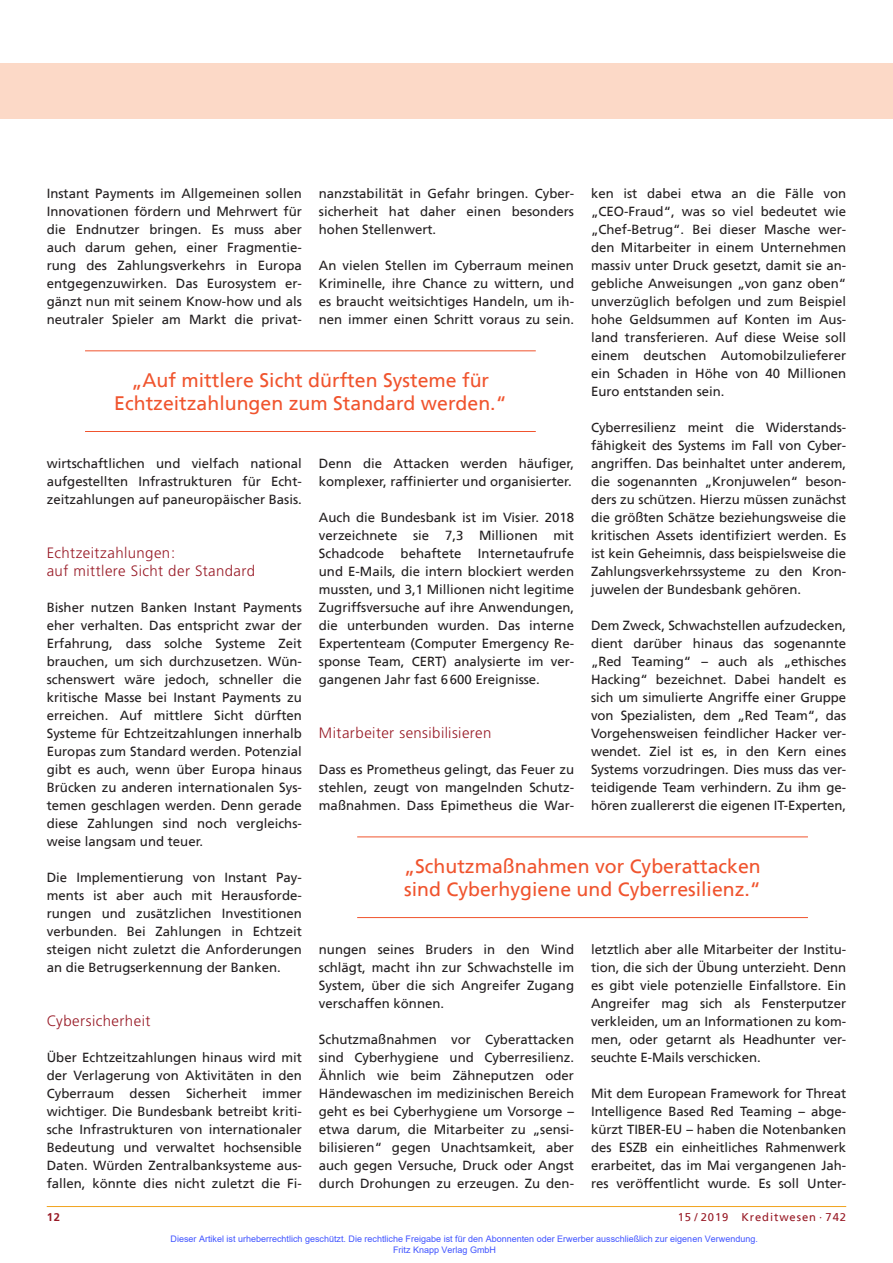
<style>
.page{position:relative;width:893px;height:1263px;background:#fff}
.page>*{position:absolute;margin:0;border:0;box-sizing:border-box;transform-origin:0 0}
.t1{font:19.5px/22.5px "Frutiger";color:#f0542e;text-align:center}
.t2{font:300 15px/18px "Frutiger";letter-spacing:.03em;color:#981a26}
.t3{font:13.2px/18px "Frutiger";color:#231f20;text-align:justify}
.t4{font:11.25px "Frutiger";letter-spacing:.08em;color:#981a26}
.t5{font:700 11.25px "Frutiger";color:#981a26}
.t6{font:9px/10.8px "Arial";color:#4054ff}
</style>
<div class="page">
<hr style="left:47px;top:1206px;width:799px;height:1px;background:#f1a31e">
<div style="left:0;top:64px;width:893px;height:55px;background:#fcd9c7"></div>
<hr style="left:85px;top:350px;width:451px;height:1px;background:#f0542e">
<hr style="left:85px;top:431px;width:451px;height:1px;background:#f0542e">
<hr style="left:357px;top:836px;width:451px;height:1px;background:#f0542e">
<hr style="left:357px;top:917px;width:451px;height:1px;background:#f0542e">
<p class="t3" style="left:319px;top:185px;width:257px">nanzstabilität in Gefahr bringen. Cyber&shy;sicherheit hat daher einen besonders hohen Stellenwert.</p>
<p class="t3" style="left:319px;top:257px;width:257px">An vielen Stellen im Cyberraum meinen Kriminelle, ihre Chance zu wittern, und es braucht weitsichtiges Handeln, um ih&shy;nen immer einen Schritt voraus zu sein.</p>
<p class="t3" style="left:591px;top:185px;width:257px">ken ist dabei etwa an die Fälle von „CEO-Fraud“, was so viel bedeutet wie „Chef-Betrug“. Bei dieser Masche wer&shy;den Mitarbeiter in einem Unternehmen massiv unter Druck gesetzt, damit sie an&shy;gebliche Anweisungen „von ganz oben“ unverzüglich befolgen und zum Beispiel hohe Geldsummen auf Konten im Aus&shy;land transferieren. Auf diese Weise soll einem deutschen Automobilzulieferer ein Schaden in Höhe von 40 Millionen Euro entstanden sein.</p>
<p class="t3" style="left:591px;top:419px;width:257px">Cyberresilienz meint die Widerstands&shy;fähigkeit des Systems im Fall von Cyber&shy;angriffen. Das beinhaltet unter anderem, die sogenannten „Kronjuwelen“ beson&shy;ders zu schützen. Hierzu müssen zunächst die größten Schätze beziehungsweise die kritischen Assets identifiziert werden. Es ist kein Geheimnis, dass beispielsweise die Zahlungsverkehrssysteme zu den Kron&shy;juwelen der Bundesbank gehören.</p>
<p class="t3" style="left:591px;top:617px;width:257px">Dem Zweck, Schwachstellen aufzudecken, dient darüber hinaus das sogenannte „Red Teaming“ – auch als „ethisches Hacking“ bezeichnet. Dabei handelt es sich um simulierte Angriffe einer Gruppe von Spezialisten, dem „Red Team“, das Vorgehensweisen feindlicher Hacker ver&shy;wendet. Ziel ist es, in den Kern eines Systems vorzudringen. Dies muss das ver&shy;teidigende Team verhindern. Zu ihm ge&shy;hören zuallererst die eigenen IT-Experten,</p>
<p class="t3" style="left:47px;top:185px;width:257px">Instant Payments im Allgemeinen sollen Innovationen fördern und Mehrwert für die Endnutzer bringen. Es muss aber auch darum gehen, einer Fragmentie&shy;rung des Zahlungsverkehrs in Europa entgegenzuwirken. Das Eurosystem er&shy;gänzt nun mit seinem Know-how und als neutraler Spieler am Markt die privat-</p>
<h1 class="t1" style="left:114px;top:370px;width:394px">„Auf mittlere Sicht dürften Systeme für<br>Echtzeitzahlungen zum Standard werden.“</h1>
<p class="t3" style="left:319px;top:455px;width:257px">Denn die Attacken werden häufiger, komplexer, raffinierter und organisierter.</p>
<p class="t3" style="left:319px;top:509px;width:257px">Auch die Bundesbank ist im Visier. 2018 verzeichnete sie 7,3 Millionen mit Schadcode behaftete Internetaufrufe und E-Mails, die intern blockiert werden mussten, und 3,1 Millionen nicht legitime Zugriffsversuche auf ihre Anwendungen, die unterbunden wurden. Das interne Expertenteam (Computer Emergency Re&shy;sponse Team, CERT) analysierte im ver&shy;gangenen Jahr fast 6600 Ereignisse.</p>
<p class="t2" style="left:319px;top:724px;width:174px">Mitarbeiter sensibilisieren</p>
<p class="t3" style="left:319px;top:761px;width:257px">Dass es Prometheus gelingt, das Feuer zu stehlen, zeugt von mangelnden Schutz&shy;maßnahmen. Dass Epimetheus die War-</p>
<p class="t3" style="left:47px;top:455px;width:257px">wirtschaftlichen und vielfach national aufgestellten Infrastrukturen für Echt&shy;zeitzahlungen auf paneuropäischer Basis.</p>
<p class="t2" style="left:47px;top:544px;width:210px">Echtzeitzahlungen:<br>auf mittlere Sicht der Standard</p>
<p class="t3" style="left:47px;top:599px;width:257px">Bisher nutzen Banken Instant Payments eher verhalten. Das entspricht zwar der Erfahrung, dass solche Systeme Zeit brauchen, um sich durchzusetzen. Wün&shy;schenswert wäre jedoch, schneller die kritische Masse bei Instant Payments zu erreichen. Auf mittlere Sicht dürften Systeme für Echtzeitzahlungen innerhalb Europas zum Standard werden. Potenzial gibt es auch, wenn über Europa hinaus Brücken zu anderen internationalen Sys&shy;temen geschlagen werden. Denn gerade diese Zahlungen sind noch vergleichs&shy;weise langsam und teuer.</p>
<p class="t3" style="left:47px;top:869px;width:257px">Die Implementierung von Instant Pay&shy;ments ist aber auch mit Herausforde&shy;rungen und zusätzlichen Investitionen verbunden. Bei Zahlungen in Echtzeit steigen nicht zuletzt die Anforderungen an die Betrugserkennung der Banken.</p>
<p class="t2" style="left:47px;top:1012px;width:105px">Cybersicherheit</p>
<p class="t3" style="left:47px;top:1049px;width:257px">Über Echtzeitzahlungen hinaus wird mit der Verlagerung von Aktivitäten in den Cyberraum dessen Sicherheit immer wichtiger. Die Bundesbank betreibt kriti&shy;sche Infrastrukturen von internationaler Bedeutung und verwaltet hochsensible Daten. Würden Zentralbanksysteme aus&shy;fallen, könnte dies nicht zuletzt die Fi-</p>
<h1 class="t1" style="left:404px;top:856px;width:358px;text-align:left">„Schutzmaßnahmen vor Cyberattacken sind Cyberhygiene und Cyberresilienz.“</h1>
<p class="t3" style="left:319px;top:941px;width:257px">nungen seines Bruders in den Wind schlägt, macht ihn zur Schwachstelle im System, über die sich Angreifer Zugang verschaffen können.</p>
<p class="t3" style="left:319px;top:1031px;width:257px">Schutzmaßnahmen vor Cyberattacken sind Cyberhygiene und Cyberresilienz.<br>Ähnlich wie beim Zähneputzen oder Händewaschen im medizinischen Bereich geht es bei Cyberhygiene um Vorsorge – etwa darum, die Mitarbeiter zu „sensi&shy;bilisieren“ gegen Unachtsamkeit, aber auch gegen Versuche, Druck oder Angst durch Drohungen zu erzeugen. Zu den-</p>
<p class="t3" style="left:591px;top:941px;width:257px">letztlich aber alle Mitarbeiter der Institu&shy;tion, die sich der Übung unterzieht. Denn es gibt viele potenzielle Einfallstore. Ein Angreifer mag sich als Fensterputzer verkleiden, um an Informationen zu kom&shy;men, oder getarnt als Headhunter ver&shy;seuchte E-Mails verschicken.</p>
<p class="t3" style="left:591px;top:1085px;width:257px">Mit dem European Framework for Threat Intelligence Based Red Teaming – abge&shy;kürzt TIBER-EU – haben die Notenbanken des ESZB ein einheitliches Rahmenwerk erarbeitet, das im Mai vergangenen Jah&shy;res veröffentlicht wurde. Es soll Unter-</p>
<p class="t5" style="left:47px;top:1211px;width:15px">12</p>
<p class="t4" style="left:678px;top:1211px;width:170px">15 / 2019 Kreditwesen · 742</p>
<p class="t6" style="left:393px;top:1233px;width:366px;text-indent:-223px">Dieser Artikel ist urheberrechtlich geschützt. Die rechtliche Freigabe ist für den Abonnenten oder Erwerber ausschließlich zur eigenen Verwendung.<br>Fritz Knapp Verlag GmbH</p>
</div>
